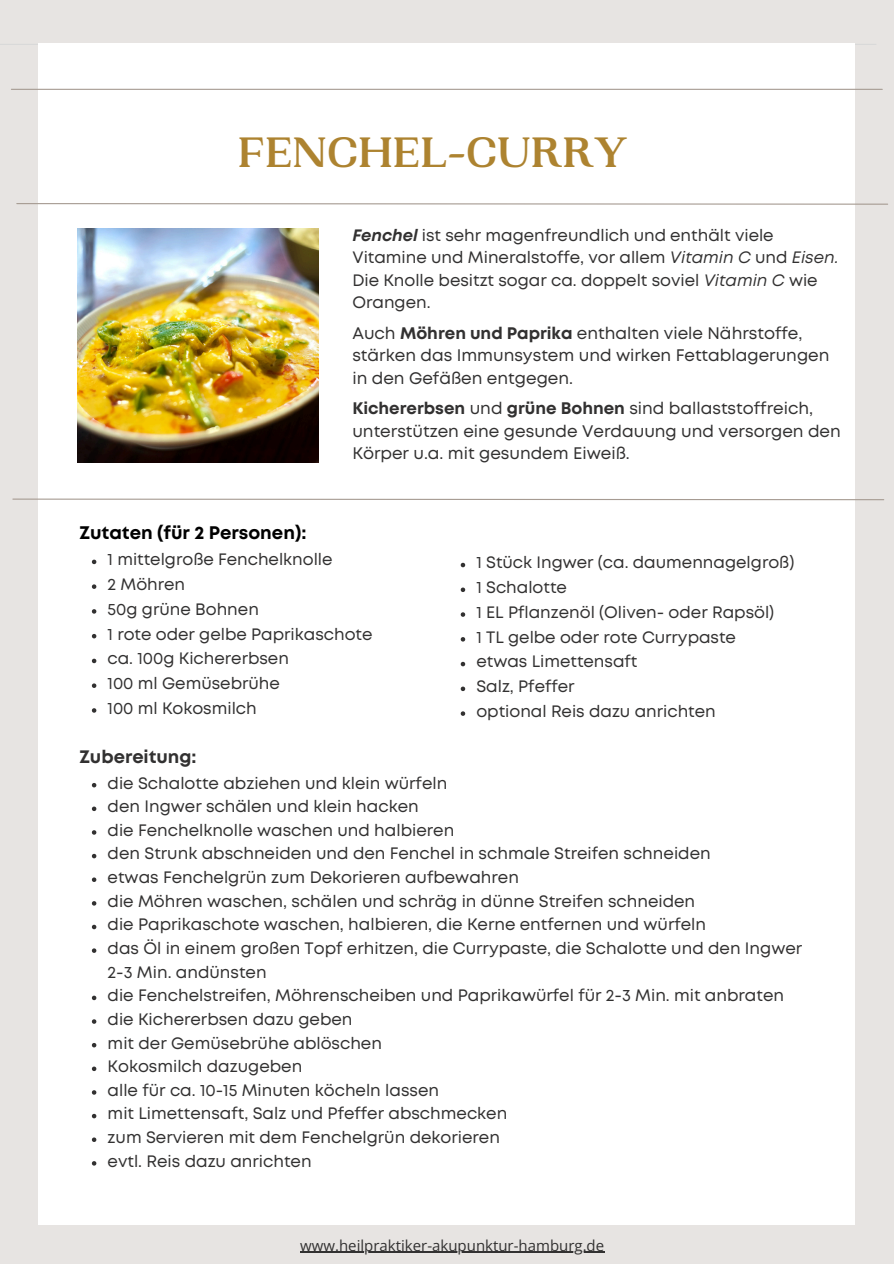
<style>
.page{position:relative;width:894px;height:1264px;background:#fff}
.page>*{position:absolute;margin:0;border:0;box-sizing:border-box;transform-origin:0 0}
.t1{font:700 44.7px "PP Woodland";color:#ad8330}
.t2{font:700 18.15px "Mont";color:#000}
.t3{font:700 18px "Mont";color:#323131}
.t4{font:16.65px/22.5px "Mont";color:#323131}
.t5{font:16.5px/22.5px "Mont";color:#323131}
.t6{font:15px "Open Sans";color:#323131}
.s1{font-weight:700;font-style:italic}
.s2{font-style:italic}
.s3{font-weight:700}
</style>
<div class="page">
<div style="left:0;top:0;width:893px;height:1263px;background:#e7e4e2"></div>
<hr style="left:0;top:44px;width:875px;height:1px;background:#d9d9d9">
<div style="left:39px;top:44px;width:815px;height:1180px;background:#fff"></div>
<svg style="left:16px;top:202px;width:872px;height:3px"></svg>
<img style="left:78px;top:228px;width:241px;height:234px">
<svg style="left:12px;top:498px;width:872px;height:3px"></svg>
<svg style="left:92px;top:559px;width:4px;height:5px"></svg>
<svg style="left:92px;top:584px;width:4px;height:5px"></svg>
<svg style="left:92px;top:609px;width:4px;height:4px"></svg>
<svg style="left:92px;top:634px;width:4px;height:4px"></svg>
<svg style="left:92px;top:658px;width:4px;height:5px"></svg>
<svg style="left:92px;top:683px;width:4px;height:5px"></svg>
<svg style="left:92px;top:708px;width:4px;height:4px"></svg>
<svg style="left:92px;top:783px;width:4px;height:4px"></svg>
<svg style="left:92px;top:806px;width:4px;height:5px"></svg>
<svg style="left:92px;top:830px;width:4px;height:4px"></svg>
<svg style="left:92px;top:853px;width:4px;height:5px"></svg>
<svg style="left:92px;top:877px;width:4px;height:5px"></svg>
<svg style="left:92px;top:901px;width:4px;height:4px"></svg>
<svg style="left:92px;top:924px;width:4px;height:5px"></svg>
<svg style="left:92px;top:948px;width:4px;height:4px"></svg>
<svg style="left:92px;top:995px;width:4px;height:5px"></svg>
<svg style="left:92px;top:1019px;width:4px;height:4px"></svg>
<svg style="left:92px;top:1043px;width:4px;height:4px"></svg>
<svg style="left:92px;top:1066px;width:4px;height:5px"></svg>
<svg style="left:92px;top:1090px;width:4px;height:4px"></svg>
<svg style="left:92px;top:1113px;width:4px;height:5px"></svg>
<svg style="left:92px;top:1137px;width:4px;height:4px"></svg>
<svg style="left:92px;top:1161px;width:4px;height:4px"></svg>
<hr style="left:300px;top:1251px;width:304px;height:1px;background:#323131">
<hr style="left:11px;top:89px;width:871px;height:1px;background:#a69b92">
<svg style="left:460px;top:563px;width:5px;height:4px"></svg>
<svg style="left:460px;top:587px;width:5px;height:5px"></svg>
<svg style="left:460px;top:612px;width:5px;height:5px"></svg>
<svg style="left:460px;top:637px;width:5px;height:4px"></svg>
<svg style="left:460px;top:662px;width:5px;height:4px"></svg>
<svg style="left:460px;top:686px;width:5px;height:5px"></svg>
<svg style="left:460px;top:711px;width:5px;height:5px"></svg>
<h1 class="t1" style="left:238px;top:126px;width:391px">FENCHEL-CURRY</h1>
<p class="t5" style="left:352px;top:225px;width:487px"><span class="s1">Fenchel</span> ist sehr magenfreundlich und enthält viele Vitamine und Mineralstoffe, vor allem <span class="s2">Vitamin C</span> und <span class="s2">Eisen.<br></span>Die Knolle besitzt sogar ca. doppelt soviel <span class="s2">Vitamin C</span> wie Orangen.</p>
<p class="t4" style="left:352px;top:323px;width:478px">Auch <span class="s3">Möhren und Paprika</span> enthalten viele Nährstoffe, stärken das Immunsystem und wirken Fettablagerungen in den Gefäßen entgegen.</p>
<p class="t4" style="left:352px;top:398px;width:490px"><span class="s3">Kichererbsen</span> und <span class="s3">grüne Bohnen</span> sind ballaststoffreich, unterstützen eine gesunde Verdauung und versorgen den<br>Körper u.a. mit gesundem Eiweiß.</p>
<h3 class="t2" style="left:79px;top:526px;width:228px">Zutaten (für 2 Personen):</h3>
<h3 class="t5" style="left:107px;top:549px;width:226px">1 mittelgroße Fenchelknolle</h3>
<h3 class="t5" style="left:107px;top:574px;width:79px">2 Möhren</h3>
<h2 class="t5" style="left:107px;top:599px;width:153px">50g grüne Bohnen</h2>
<p class="t5" style="left:107px;top:623px;width:266px">1 rote oder gelbe Paprikaschote</p>
<p class="t5" style="left:107px;top:648px;width:183px">ca. 100g Kichererbsen</p>
<p class="t5" style="left:107px;top:673px;width:174px">100 ml Gemüsebrühe</p>
<p class="t5" style="left:107px;top:698px;width:151px">100 ml Kokosmilch</p>
<p class="t3" style="left:79px;top:749px;width:119px">Zubereitung:</p>
<p class="t5" style="left:108px;top:772px;width:341px">die Schalotte abziehen und klein würfeln</p>
<p class="t5" style="left:108px;top:796px;width:312px">den Ingwer schälen und klein hacken</p>
<p class="t5" style="left:108px;top:820px;width:348px">die Fenchelknolle waschen und halbieren</p>
<p class="t5" style="left:108px;top:843px;width:604px">den Strunk abschneiden und den Fenchel in schmale Streifen schneiden</p>
<p class="t5" style="left:108px;top:867px;width:413px">etwas Fenchelgrün zum Dekorieren aufbewahren</p>
<p class="t5" style="left:108px;top:891px;width:589px">die Möhren waschen, schälen und schräg in dünne Streifen schneiden</p>
<p class="t5" style="left:108px;top:914px;width:599px">die Paprikaschote waschen, halbieren, die Kerne entfernen und würfeln</p>
<p class="t5" style="left:108px;top:937px;width:696px;line-height:23.7px">das Öl in einem großen Topf erhitzen, die Currypaste, die Schalotte und den Ingwer<br>2-3 Min. andünsten</p>
<p class="t5" style="left:108px;top:985px;width:677px">die Fenchelstreifen, Möhrenscheiben und Paprikawürfel für 2-3 Min. mit anbraten</p>
<h2 class="t5" style="left:108px;top:1009px;width:246px">die Kichererbsen dazu geben</h2>
<p class="t5" style="left:108px;top:1032px;width:276px">mit der Gemüsebrühe ablöschen</p>
<p class="t5" style="left:108px;top:1056px;width:196px">Kokosmilch dazugeben</p>
<p class="t5" style="left:108px;top:1080px;width:333px">alle für ca. 10-15 Minuten köcheln lassen</p>
<p class="t5" style="left:108px;top:1103px;width:401px">mit Limettensaft, Salz und Pfeffer abschmecken</p>
<p class="t5" style="left:108px;top:1127px;width:394px">zum Servieren mit dem Fenchelgrün dekorieren</p>
<p class="t5" style="left:108px;top:1150px;width:205px">evtl. Reis dazu anrichten</p>
<p class="t5" style="left:476px;top:552px;width:319px">1 Stück Ingwer (ca. daumennagelgroß)</p>
<p class="t5" style="left:476px;top:577px;width:92px">1 Schalotte</p>
<p class="t5" style="left:476px;top:602px;width:299px">1 EL Pflanzenöl (Oliven- oder Rapsöl)</p>
<p class="t5" style="left:476px;top:627px;width:261px">1 TL gelbe oder rote Currypaste</p>
<p class="t5" style="left:476px;top:651px;width:162px">etwas Limettensaft</p>
<p class="t5" style="left:476px;top:676px;width:100px">Salz, Pfeffer</p>
<p class="t5" style="left:476px;top:701px;width:241px">optional Reis dazu anrichten</p>
<p class="t6" style="left:300px;top:1234px;width:305px">www.heilpraktiker-akupunktur-hamburg.de</p>
</div>
